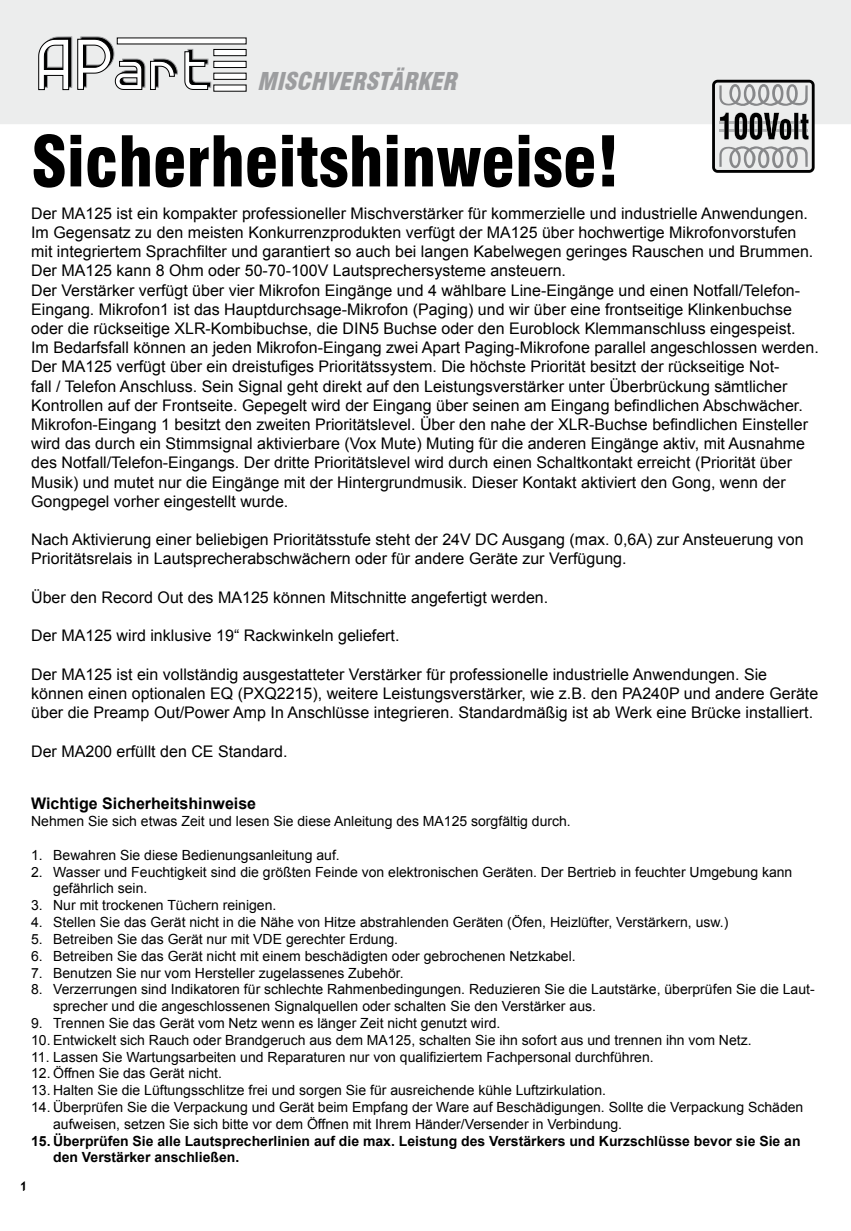
<style>
.page{position:relative;width:851px;height:1231px;background:#fff}
.page>*{position:absolute;margin:0;border:0;box-sizing:border-box;transform-origin:0 0}
.t1{font:900 condensed 68px "Swiss 721 BT";color:#000}
.t2{font:italic 900 condensed 24px "Swiss 721 BT";color:#9c9d9f}
.t3{font:16px/19.2px "Arial";color:#000}
.t4{font:700 16px "Arial";color:#000}
.t5{font:14px/16.8px "Arial";color:#000}
.t6{font:700 14px/16.8px "Arial";color:#000}
.t7{font:12px "Arial";color:#000}
</style>
<div class="page">
<div style="left:0;top:0;width:850px;height:124px;background:#eceded"></div>
<svg style="left:38px;top:36px;width:140px;height:54px"></svg>
<svg style="left:184px;top:49px;width:27px;height:41px"></svg>
<div style="left:117px;top:38px;width:129px;height:6px;background:#fff"></div>
<div style="left:214px;top:49px;width:32px;height:7px;background:#fff"></div>
<div style="left:213px;top:49px;width:33px;height:7px;border:1px solid #000"></div>
<div style="left:214px;top:85px;width:32px;height:6px;background:#fff"></div>
<div style="left:214px;top:61px;width:32px;height:6px;background:#fff"></div>
<div style="left:213px;top:61px;width:33px;height:7px;border:1px solid #000"></div>
<div style="left:214px;top:73px;width:32px;height:6px;background:#fff"></div>
<div style="left:213px;top:73px;width:33px;height:7px;border:1px solid #000"></div>
<svg style="left:712px;top:80px;width:102px;height:93px;background:#a1a2a2"></svg>
<h2 class="t2" style="left:257px;top:67px;width:207px">MISCHVERSTÄRKER</h2>
<h1 class="t1" style="left:31px;top:121px;width:589px">Sicherheitshinweise!</h1>
<p class="t3" style="left:31px;top:203px;width:789px">Der MA125 ist ein kompakter professioneller Mischverstärker für kommerzielle und industrielle Anwendungen.<br>Im Gegensatz zu den meisten Konkurrenzprodukten verfügt der MA125 über hochwertige Mikrofonvorstufen mit integriertem Sprachfilter und garantiert so auch bei langen Kabelwegen geringes Rauschen und Brummen.<br>Der MA125 kann 8 Ohm oder 50-70-100V Lautsprechersysteme ansteuern.<br>Der Verstärker verfügt über vier Mikrofon Eingänge und 4 wählbare Line-Eingänge und einen Notfall/Telefon-Eingang. Mikrofon1 ist das Hauptdurchsage-Mikrofon (Paging) und wir über eine frontseitige Klinkenbuchse oder die rückseitige XLR-Kombibuchse, die DIN5 Buchse oder den Euroblock Klemmanschluss eingespeist.<br>Im Bedarfsfall können an jeden Mikrofon-Eingang zwei Apart Paging-Mikrofone parallel angeschlossen werden.<br>Der MA125 verfügt über ein dreistufiges Prioritätssystem. Die höchste Priorität besitzt der rückseitige Not-<br>fall / Telefon Anschluss. Sein Signal geht direkt auf den Leistungsverstärker unter Überbrückung sämtlicher Kontrollen auf der Frontseite. Gepegelt wird der Eingang über seinen am Eingang befindlichen Abschwächer.<br>Mikrofon-Eingang 1 besitzt den zweiten Prioritätslevel. Über den nahe der XLR-Buchse befindlichen Einsteller wird das durch ein Stimmsignal aktivierbare (Vox Mute) Muting für die anderen Eingänge aktiv, mit Ausnahme des Notfall/Telefon-Eingangs. Der dritte Prioritätslevel wird durch einen Schaltkontakt erreicht (Priorität über Musik) und mutet nur die Eingänge mit der Hintergrundmusik. Dieser Kontakt aktiviert den Gong, wenn der Gongpegel vorher eingestellt wurde.</p>
<p class="t3" style="left:31px;top:530px;width:773px">Nach Aktivierung einer beliebigen Prioritätsstufe steht der 24V DC Ausgang (max. 0,6A) zur Ansteuerung von<br>Prioritätsrelais in Lautsprecherabschwächern oder für andere Geräte zur Verfügung.</p>
<p class="t3" style="left:31px;top:587px;width:518px">Über den Record Out des MA125 können Mitschnitte angefertigt werden.</p>
<p class="t3" style="left:31px;top:626px;width:370px">Der MA125 wird inklusive 19“ Rackwinkeln geliefert.</p>
<p class="t3" style="left:31px;top:664px;width:788px">Der MA125 ist ein vollständig ausgestatteter Verstärker für professionelle industrielle Anwendungen. Sie können einen optionalen EQ (PXQ2215), weitere Leistungsverstärker, wie z.B. den PA240P und andere Geräte über die Preamp Out/Power Amp In Anschlüsse integrieren. Standardmäßig ist ab Werk eine Brücke installiert.</p>
<p class="t3" style="left:31px;top:741px;width:258px">Der MA200 erfüllt den CE Standard.</p>
<p class="t4" style="left:31px;top:793px;width:226px">Wichtige Sicherheitshinweise</p>
<p class="t5" style="left:31px;top:813px;width:541px">Nehmen Sie sich etwas Zeit und lesen Sie diese Anleitung des MA125 sorgfältig durch.</p>
<p class="t5" style="left:31px;top:846px;width:310px">1. Bewahren Sie diese Bedienungsanleitung auf.</p>
<p class="t5" style="left:53px;top:863px;width:740px;text-indent:-22px">2. Wasser und Feuchtigkeit sind die größten Feinde von elektronischen Geräten. Der Bertrieb in feuchter Umgebung kann gefährlich sein.</p>
<p class="t5" style="left:31px;top:897px;width:247px">3. Nur mit trockenen Tüchern reinigen.</p>
<p class="t5" style="left:31px;top:913px;width:698px">4. Stellen Sie das Gerät nicht in die Nähe von Hitze abstrahlenden Geräten (Öfen, Heizlüfter, Verstärkern, usw.)</p>
<p class="t5" style="left:31px;top:930px;width:368px">5. Betreiben Sie das Gerät nur mit VDE gerechter Erdung.</p>
<p class="t5" style="left:31px;top:947px;width:546px">6. Betreiben Sie das Gerät nicht mit einem beschädigten oder gebrochenen Netzkabel.</p>
<p class="t5" style="left:31px;top:964px;width:374px">7. Benutzen Sie nur vom Hersteller zugelassenes Zubehör.</p>
<p class="t5" style="left:53px;top:981px;width:763px;text-indent:-22px">8. Verzerrungen sind Indikatoren für schlechte Rahmenbedingungen. Reduzieren Sie die Lautstärke, überprüfen Sie die Laut&shy;sprecher und die angeschlossenen Signalquellen oder schalten Sie den Verstärker aus.</p>
<p class="t5" style="left:31px;top:1014px;width:470px">9. Trennen Sie das Gerät vom Netz wenn es länger Zeit nicht genutzt wird.</p>
<p class="t5" style="left:31px;top:1031px;width:721px">10. Entwickelt sich Rauch oder Brandgeruch aus dem MA125, schalten Sie ihn sofort aus und trennen ihn vom Netz.</p>
<p class="t5" style="left:31px;top:1048px;width:624px">11. Lassen Sie Wartungsarbeiten und Reparaturen nur von qualifiziertem Fachpersonal durchführen.</p>
<p class="t5" style="left:31px;top:1065px;width:192px">12. Öffnen Sie das Gerät nicht.</p>
<p class="t5" style="left:31px;top:1081px;width:576px">13. Halten Sie die Lüftungsschlitze frei und sorgen Sie für ausreichende kühle Luftzirkulation.</p>
<p class="t5" style="left:53px;top:1098px;width:751px;text-indent:-22px">14. Überprüfen Sie die Verpackung und Gerät beim Empfang der Ware auf Beschädigungen. Sollte die Verpackung Schäden aufweisen, setzen Sie sich bitte vor dem Öffnen mit Ihrem Händer/Versender in Verbindung.</p>
<p class="t6" style="left:53px;top:1132px;width:748px;text-indent:-22px">15. Überprüfen Sie alle Lautsprecherlinien auf die max. Leistung des Verstärkers und Kurzschlüsse bevor sie Sie an den Verstärker anschließen.</p>
<p class="t7" style="left:21px;top:1177px;width:8px">1</p>
</div>
